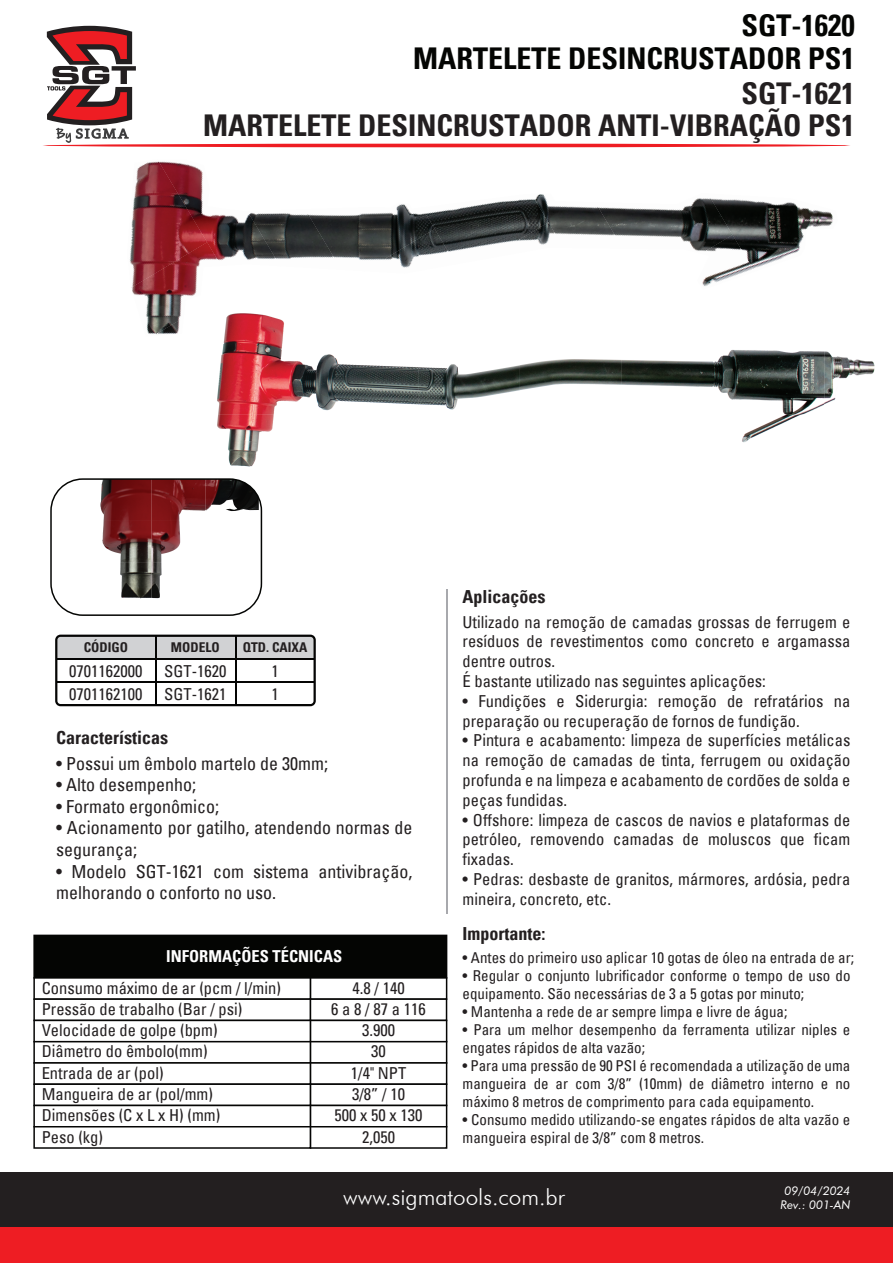
<style>
.page{position:relative;width:893px;height:1263px;background:#fff}
.page>*{position:absolute;margin:0;border:0;box-sizing:border-box;transform-origin:0 0}
.t1{font:700 condensed 30px/32.8px "Univers";color:#231f20;text-align:right}
.t2{font:700 condensed 30px/32.8px "Univers";color:#040503;text-align:right}
.t3{font:300 22.5px "Futura BT";color:#fff}
.t4{font:condensed 18px/21.6px "Univers";color:#231f20}
.t5{font:700 condensed 18px "Univers";color:#231f20}
.t6{font:condensed 16.5px/19.8px "Univers";color:#231f20}
.t7{font:700 condensed 16.5px "Univers";color:#fff}
.t8{font:condensed 15px/18px "Univers";color:#231f20}
.t9{font:700 condensed 13.5px "Univers";color:#231f20}
.t10{font:italic 12px/14.4px "Futura BT";color:#fff;text-align:center}
</style>
<div class="page">
<hr style="left:446px;top:590px;width:1px;height:324px;background:#a8a9ad">
<svg style="left:33px;top:935px;width:414px;height:214px"></svg>
<div style="left:0;top:1172px;width:893px;height:55px;background:#231f20"></div>
<div style="left:0;top:1227px;width:893px;height:36px;background:#ee1d23"></div>
<hr style="left:43px;top:144px;width:807px;height:3px;background:#ee1d23;border-radius:50%">
<svg style="left:55px;top:635px;width:261px;height:71px"></svg>
<hr style="left:56px;top:658px;width:259px;height:2px;background:#050504">
<hr style="left:155px;top:636px;width:2px;height:69px;background:#050504">
<hr style="left:235px;top:636px;width:2px;height:69px;background:#050504">
<hr style="left:56px;top:681px;width:259px;height:2px;background:#050504">
<svg style="left:47px;top:26px;width:89px;height:117px"></svg>
<img style="left:130px;top:161px;width:28px;height:103px">
<img style="left:158px;top:161px;width:89px;height:99px">
<img style="left:247px;top:213px;width:58px;height:47px">
<img style="left:131px;top:242px;width:90px;height:92px">
<img style="left:305px;top:204px;width:117px;height:56px">
<img style="left:153px;top:318px;width:31px;height:17px">
<img style="left:422px;top:199px;width:109px;height:52px">
<img style="left:364px;top:229px;width:92px;height:39px">
<img style="left:531px;top:194px;width:64px;height:41px">
<img style="left:487px;top:222px;width:77px;height:29px">
<img style="left:595px;top:198px;width:113px;height:53px">
<img style="left:708px;top:198px;width:125px;height:70px">
<img style="left:697px;top:235px;width:58px;height:51px">
<img style="left:215px;top:310px;width:102px;height:105px">
<img style="left:317px;top:354px;width:101px;height:57px">
<img style="left:418px;top:364px;width:102px;height:46px">
<img style="left:520px;top:359px;width:101px;height:31px">
<img style="left:621px;top:355px;width:102px;height:38px">
<img style="left:723px;top:350px;width:101px;height:65px">
<img style="left:824px;top:351px;width:51px;height:54px">
<img style="left:217px;top:415px;width:57px;height:52px">
<img style="left:742px;top:415px;width:58px;height:28px">
<svg style="left:50px;top:478px;width:212px;height:138px"></svg>
<h1 class="t2" style="left:413px;top:9px;width:443px">SGT-1620<br>MARTELETE DESINCRUSTADOR PS1</h1>
<h1 class="t1" style="left:203px;top:77px;width:653px">SGT-1621<br>MARTELETE DESINCRUSTADOR ANTI-VIBRAÇÃO PS1</h1>
<p class="t9" style="left:84px;top:639px;width:46px">CÓDIGO</p>
<p class="t6" style="left:69px;top:661px;width:75px">0701162000</p>
<p class="t9" style="left:171px;top:639px;width:50px">MODELO</p>
<p class="t6" style="left:164px;top:661px;width:64px">SGT-1620</p>
<p class="t9" style="left:243px;top:639px;width:66px">QTD. CAIXA</p>
<p class="t6" style="left:271px;top:661px;width:9px">1</p>
<p class="t6" style="left:69px;top:684px;width:75px">0701162100</p>
<p class="t6" style="left:164px;top:684px;width:64px">SGT-1621</p>
<p class="t6" style="left:271px;top:684px;width:9px">1</p>
<p class="t5" style="left:56px;top:727px;width:113px">Características</p>
<p class="t4" style="left:56px;top:752px;width:273px">• Possui um êmbolo martelo de 30mm;</p>
<p class="t4" style="left:56px;top:774px;width:141px">• Alto desempenho;</p>
<p class="t4" style="left:56px;top:795px;width:164px">• Formato ergonômico;</p>
<p class="t4" style="left:56px;top:817px;width:358px">• Acionamento por gatilho, atendendo normas de segurança;</p>
<p class="t4" style="left:56px;top:860px;width:358px">• Modelo SGT-1621 com sistema antivibração, melhorando o conforto no uso.</p>
<p class="t7" style="left:166px;top:946px;width:178px">INFORMAÇÕES TÉCNICAS</p>
<p class="t6" style="left:42px;top:978px;width:241px">Consumo máximo de ar (pcm / l/min)</p>
<p class="t6" style="left:352px;top:978px;width:54px">4.8 / 140</p>
<p class="t6" style="left:42px;top:999px;width:202px">Pressão de trabalho (Bar / psi)</p>
<p class="t6" style="left:331px;top:999px;width:96px">6 a 8 / 87 a 116</p>
<p class="t6" style="left:42px;top:1020px;width:177px">Velocidade de golpe (bpm)</p>
<p class="t6" style="left:362px;top:1020px;width:34px">3.900</p>
<p class="t6" style="left:42px;top:1041px;width:167px">Diâmetro do êmbolo(mm)</p>
<p class="t6" style="left:371px;top:1041px;width:16px">30</p>
<p class="t6" style="left:42px;top:1063px;width:123px">Entrada de ar (pol)</p>
<p class="t6" style="left:351px;top:1063px;width:57px">1/4" NPT</p>
<p class="t6" style="left:42px;top:1084px;width:173px">Mangueira de ar (pol/mm)</p>
<p class="t6" style="left:352px;top:1084px;width:55px">3/8” / 10</p>
<p class="t6" style="left:42px;top:1105px;width:180px">Dimensões (C x L x H) (mm)</p>
<p class="t6" style="left:335px;top:1105px;width:89px">500 x 50 x 130</p>
<p class="t6" style="left:42px;top:1126px;width:63px">Peso (kg)</p>
<p class="t6" style="left:362px;top:1126px;width:34px">2,050</p>
<p class="t5" style="left:463px;top:585px;width:84px">Aplicações</p>
<p class="t6" style="left:463px;top:611px;width:389px">Utilizado na remoção de camadas grossas de ferrugem e resíduos de revestimentos como concreto e argamassa dentre outros.<br>É bastante utilizado nas seguintes aplicações:</p>
<p class="t6" style="left:463px;top:691px;width:389px">• Fundições e Siderurgia: remoção de refratários na preparação ou recuperação de fornos de fundição.</p>
<p class="t6" style="left:463px;top:730px;width:389px;text-align:justify">• Pintura e acabamento: limpeza de superfícies metálicas na remoção de camadas de tinta, ferrugem ou oxidação profunda e na limpeza e acabamento de cordões de solda e peças fundidas.</p>
<p class="t6" style="left:463px;top:809px;width:389px;text-align:justify">• Offshore: limpeza de cascos de navios e plataformas de petróleo, removendo camadas de moluscos que ficam fixadas.</p>
<p class="t6" style="left:463px;top:869px;width:389px">• Pedras: desbaste de granitos, mármores, ardósia, pedra mineira, concreto, etc.</p>
<p class="t5" style="left:463px;top:922px;width:84px">Importante:</p>
<p class="t8" style="left:463px;top:948px;width:393px">• Antes do primeiro uso aplicar 10 gotas de óleo na entrada de ar;</p>
<p class="t8" style="left:463px;top:966px;width:389px">• Regular o conjunto lubrificador conforme o tempo de uso do equipamento. São necessárias de 3 a 5 gotas por minuto;</p>
<p class="t8" style="left:463px;top:1002px;width:326px">• Mantenha a rede de ar sempre limpa e livre de água;</p>
<p class="t8" style="left:463px;top:1020px;width:389px">• Para um melhor desempenho da ferramenta utilizar niples e engates rápidos de alta vazão;</p>
<p class="t8" style="left:463px;top:1056px;width:389px;text-align:justify">• Para uma pressão de 90 PSI é recomendada a utilização de uma mangueira de ar com 3/8” (10mm) de diâmetro interno e no máximo 8 metros de comprimento para cada equipamento.</p>
<p class="t8" style="left:463px;top:1110px;width:389px">• Consumo medido utilizando-se engates rápidos de alta vazão e mangueira espiral de 3/8” com 8 metros.</p>
<h2 class="t3" style="left:343px;top:1184px;width:223px">www.sigmatools.com.br</h2>
<p class="t10" style="left:781px;top:1183px;width:71px">09/04/2024<br>Rev.: 001-AN</p>
</div>
